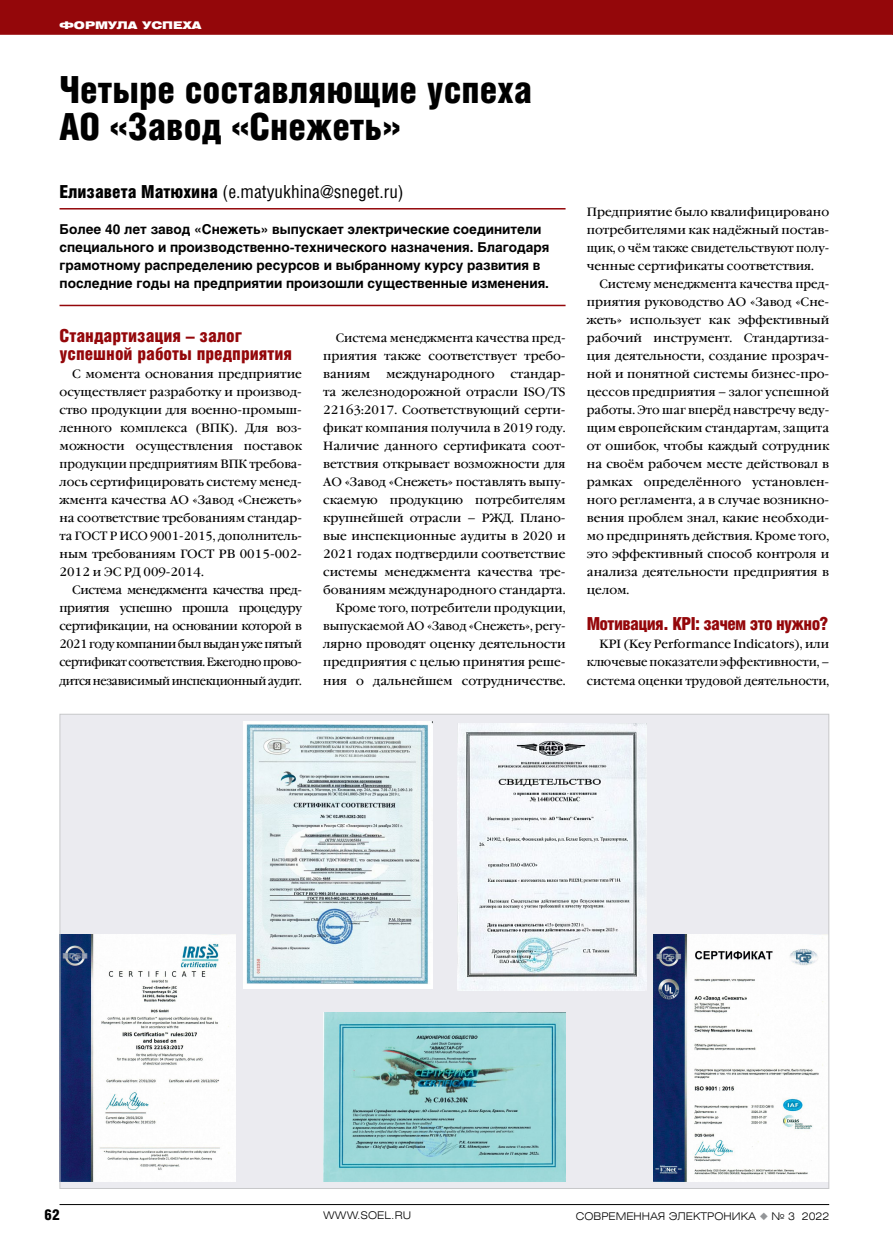
<style>
.page{position:relative;width:893px;height:1251px;background:#fff}
.page>*{position:absolute;margin:0;border:0;box-sizing:border-box;transform-origin:0 0}
.t1{font:37.5px/37.5px "Helios Cond Black C";color:#000}
.t2{font:18px/18px "Helios Cond Black C";color:#94070a}
.t3{font:18px "Helios Cond C";color:#000}
.t4{font:18px "Helios Cond Black C";letter-spacing:-.035em;color:#94070a}
.t5{font:15px "Helios Cond Black C";color:#000}
.t6{font:700 13.5px/18px "Helios C";color:#000}
.t7{font:12px/18px "Garamond Book C";color:#000;text-align:justify}
.t8{font:10.5px "Helios Ext Light C";color:#000}
.t9{font:10.5px "Helios Ext Black C";color:#fff}
.s1{font-family:"Helios Cond Black C"}
.s2{color:#939598}
</style>
<div class="page">
<div style="left:0;top:0;width:893px;height:35px;background:#94070a"></div>
<hr style="left:60px;top:1203px;width:769px;height:1px;background:#000">
<hr style="left:60px;top:305px;width:506px;height:1px;background:#94070a">
<hr style="left:60px;top:208px;width:506px;height:1px;background:#94070a">
<div style="left:60px;top:714px;width:769px;height:474px;background:#ebebf0"></div>
<img style="left:62px;top:934px;width:173px;height:247px">
<img style="left:323px;top:1012px;width:243px;height:169px">
<img style="left:243px;top:721px;width:189px;height:267px">
<img style="left:457px;top:723px;width:189px;height:267px">
<img style="left:654px;top:934px;width:173px;height:247px">
<p class="t9" style="left:60px;top:19px;width:143px">ФОРМУЛА УСПЕХА</p>
<h1 class="t1" style="left:60px;top:70px;width:474px">Четыре составляющие успеха<br>АО «Завод «Снежеть»</h1>
<h2 class="t3" style="left:60px;top:181px;width:346px"><span class="s1">Елизавета Матюхина</span> (e.matyukhina@sneget.ru)</h2>
<p class="t6" style="left:60px;top:220px;width:491px">Более 40 лет завод «Снежеть» выпускает электрические соединители специального и производственно-технического назначения. Благодаря грамотному распределению ресурсов и выбранному курсу развития в последние годы на предприятии произошли существенные изменения.</p>
<h2 class="t2" style="left:60px;top:326px;width:234px">Стандартизация – залог успешной работы предприятия</h2>
<p class="t7" style="left:60px;top:365px;width:244px;text-indent:13px">С момента основания предприятие осуществляет разработку и производ&shy;ство продукции для военно-промыш&shy;ленного комплекса (ВПК). Для воз&shy;можности осуществления поставок продукции предприятиям ВПК требова&shy;лось сертифицировать систему менед&shy;жмента качества АО «Завод «Снежеть» на соответствие требованиям стандар&shy;та ГОСТ Р ИСО 9001-2015, дополнитель&shy;ным требованиям ГОСТ РВ 0015-002- 2012 и ЭС РД 009-2014.</p>
<p class="t7" style="left:60px;top:581px;width:244px;text-indent:13px">Система менеджмента качества пред&shy;приятия успешно прошла процедуру сертификации, на основании которой в 2021 году компании был выдан уже пятый сертификат соответствия. Ежегодно прово&shy;дится независимый инспекционный аудит.</p>
<p class="t7" style="left:323px;top:329px;width:244px;text-indent:13px">Система менеджмента качества пред&shy;приятия также соответствует требо&shy;ваниям</p>
<p class="t7" style="left:323px;top:365px;width:244px;text-align:right">стандар-<br>та железнодорожной отрасли ISO/TS 22163:2017. Соответствующий серти&shy;фикат компания получила в 2019 году.<br>Наличие данного сертификата соот&shy;ветствия открывает возможности для АО «Завод «Снежеть» поставлять выпу&shy;скаемую продукцию потребителям крупнейшей отрасли – РЖД. Плано&shy;вые инспекционные аудиты в 2020 и 2021 годах подтвердили соответствие системы менеджмента качества тре&shy;бованиям международного стандарта.<br>Кроме того, потребители продукции, выпускаемой АО «Завод «Снежеть», регу&shy;лярно проводят оценку деятельности предприятия с целью принятия реше&shy;ния о дальнейшем сотрудничестве.</p>
<p class="t7" style="left:386px;top:365px;width:110px">международного</p>
<p class="t7" style="left:587px;top:203px;width:244px">Предприятие было квалифицировано потребителями как надёжный постав&shy;щик, о чём также свидетельствуют полу&shy;ченные сертификаты соответствия.</p>
<p class="t7" style="left:587px;top:275px;width:244px;text-indent:13px">Систему менеджмента качества пред&shy;приятия руководство АО «Завод «Сне&shy;жеть» использует как эффективный рабочий инструмент. Стандартиза&shy;ция деятельности, создание прозрач&shy;ной и понятной системы бизнес-про&shy;цессов предприятия – залог успешной работы. Это шаг вперёд навстречу веду&shy;щим европейским стандартам, защита от ошибок, чтобы каждый сотрудник на своём рабочем месте действовал в рамках определённого установлен&shy;ного регламента, а в случае возникно&shy;вения проблем знал, какие необходи&shy;мо предпринять действия. Кроме того, это эффективный способ контроля и анализа деятельности предприятия в целом.</p>
<h2 class="t4" style="left:587px;top:613px;width:243px">Мотивация. KPI: зачем это нужно?</h2>
<p class="t7" style="left:587px;top:635px;width:244px;text-indent:13px">KPI (Key Performance Indicators), или ключевые показатели эффективности, – система оценки трудовой деятельности,</p>
<p class="t5" style="left:44px;top:1205px;width:17px">62</p>
<p class="t8" style="left:323px;top:1208px;width:89px">WWW.SOEL.RU</p>
<p class="t8" style="left:576px;top:1208px;width:255px">СОВРЕМЕННАЯ ЭЛЕКТРОНИКА <span class="s2">◆</span> № 3 2022</p>
</div>
